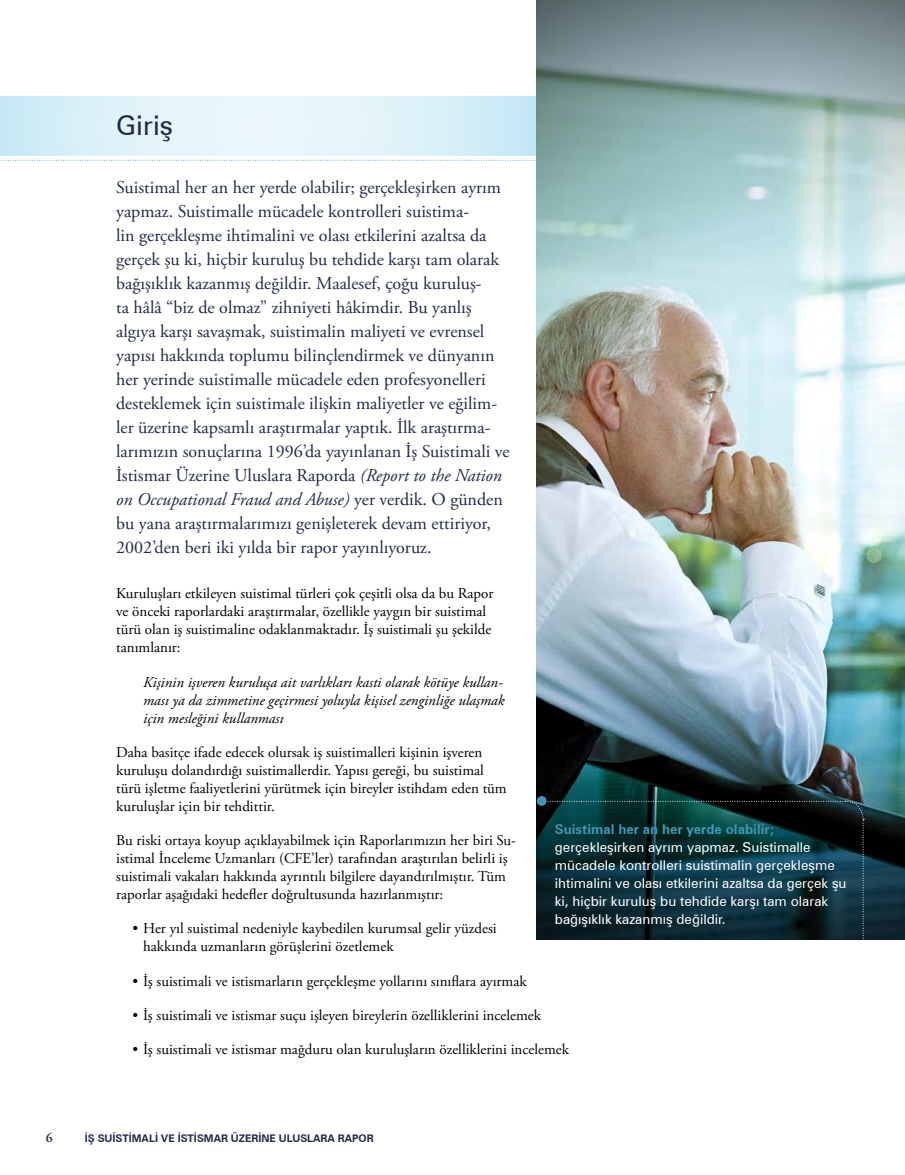
<style>
.page{position:relative;width:905px;height:1175px;background:#fff}
.page>*{position:absolute;margin:0;border:0;box-sizing:border-box;transform-origin:0 0}
.heading_1{font:27px "Zurich BT";color:#212944}
.intro_body{font:18px/24px "Adobe Garamond Pro";color:#212944}
.body{font:15px/18px "Adobe Garamond Pro";color:#000}
.body_indent{font:italic 15px/18px "Adobe Garamond Pro";color:#000;text-align:justify}
.pull_out{font:13.5px/18px "Zurich BT";color:#fff}
.t1{font:600 13.5px "Adobe Garamond Pro";color:#212944}
.t2{font:700 10.5px "Zurich BT";color:#212944}
.s1{font-style:italic}
.s2{font-weight:700;color:#4296b4}
</style>
<div class="page">
<svg style="left:0;top:96px;width:536px;height:59px;background:#dcf1f8"></svg>
<svg style="left:0;top:160px;width:536px;height:1px"></svg>
<img style="left:536px;top:0;width:368px;height:939px">
<svg style="left:536px;top:800px;width:328px;height:140px;background:#0b2e35"></svg>
<div style="left:537px;top:796px;width:9px;height:10px;background:#4296b4;border-radius:50%"></div>
<p class="heading_1" style="left:116px;top:109px;width:58px">Giriş</p>
<p class="intro_body" style="left:116px;top:176px;width:395px">Suistimal her an her yerde olabilir; gerçekleşirken ayrım yapmaz. Suistimalle mücadele kontrolleri suistima-<br>lin gerçekleşme ihtimalini ve olası etkilerini azaltsa da gerçek şu ki, hiçbir kuruluş bu tehdide karşı tam olarak bağışıklık kazanmış değildir. Maalesef, çoğu kuruluş-<br>ta hâlâ “biz de olmaz” zihniyeti hâkimdir. Bu yanlış algıya karşı savaşmak, suistimalin maliyeti ve evrensel yapısı hakkında toplumu bilinçlendirmek ve dünyanın her yerinde suistimalle mücadele eden profesyonelleri desteklemek için suistimale ilişkin maliyetler ve eğilim&shy;ler üzerine kapsamlı araştırmalar yaptık. İlk araştırma&shy;larımızın sonuçlarına 1996’da yayınlanan İş Suistimali ve İstismar Üzerine Uluslara Raporda <span class="s1">(Report to the Nation on Occupational Fraud and Abuse)</span> yer verdik. O günden bu yana araştırmalarımızı genişleterek devam ettiriyor, 2002’den beri iki yılda bir rapor yayınlıyoruz.</p>
<p class="body" style="left:116px;top:585px;width:379px">Kuruluşları etkileyen suistimal türleri çok çeşitli olsa da bu Rapor ve önceki raporlardaki araştırmalar, özellikle yaygın bir suistimal türü olan iş suistimaline odaklanmaktadır. İş suistimali şu şekilde tanımlanır:</p>
<p class="body_indent" style="left:143px;top:673px;width:363px">Kişinin işveren kuruluşa ait varlıkları kasti olarak kötüye kullan&shy;ması ya da zimmetine geçirmesi yoluyla kişisel zenginliğe ulaşmak için mesleğini kullanması</p>
<p class="body" style="left:116px;top:743px;width:392px">Daha basitçe ifade edecek olursak iş suistimalleri kişinin işveren kuruluşu dolandırdığı suistimallerdir. Yapısı gereği, bu suistimal türü işletme faaliyetlerini yürütmek için bireyler istihdam eden tüm kuruluşlar için bir tehdittir.</p>
<p class="body" style="left:116px;top:832px;width:401px">Bu riski ortaya koyup açıklayabilmek için Raporlarımızın her biri Su&shy;istimal İnceleme Uzmanları (CFE’ler) tarafından araştırılan belirli iş suistimali vakaları hakkında ayrıntılı bilgilere dayandırılmıştır. Tüm raporlar aşağıdaki hedefler doğrultusunda hazırlanmıştır:</p>
<p class="body" style="left:143px;top:920px;width:355px;text-indent:-11px">• Her yıl suistimal nedeniyle kaybedilen kurumsal gelir yüzdesi hakkında uzmanların görüşlerini özetlemek</p>
<p class="body" style="left:132px;top:972px;width:396px">• İş suistimali ve istismarların gerçekleşme yollarını sınıflara ayırmak</p>
<p class="body" style="left:132px;top:1006px;width:410px">• İş suistimali ve istismar suçu işleyen bireylerin özelliklerini incelemek</p>
<p class="body" style="left:132px;top:1040px;width:438px">• İş suistimali ve istismar mağduru olan kuruluşların özelliklerini incelemek</p>
<p class="pull_out" style="left:555px;top:820px;width:293px"><span class="s2">Suistimal her an her yerde olabilir; </span>gerçekleşirken ayrım yapmaz. Suistimalle mücadele kontrolleri suistimalin gerçekleşme ihtimalini ve olası etkilerini azaltsa da gerçek şu ki, hiçbir kuruluş bu tehdide karşı tam olarak bağışıklık kazanmış değildir.</p>
<p class="t1" style="left:46px;top:1130px;width:8px">6</p>
<p class="t2" style="left:85px;top:1132px;width:290px">İŞ SUİSTİMALİ VE İSTİSMAR ÜZERİNE ULUSLARA RAPOR</p>
</div>
